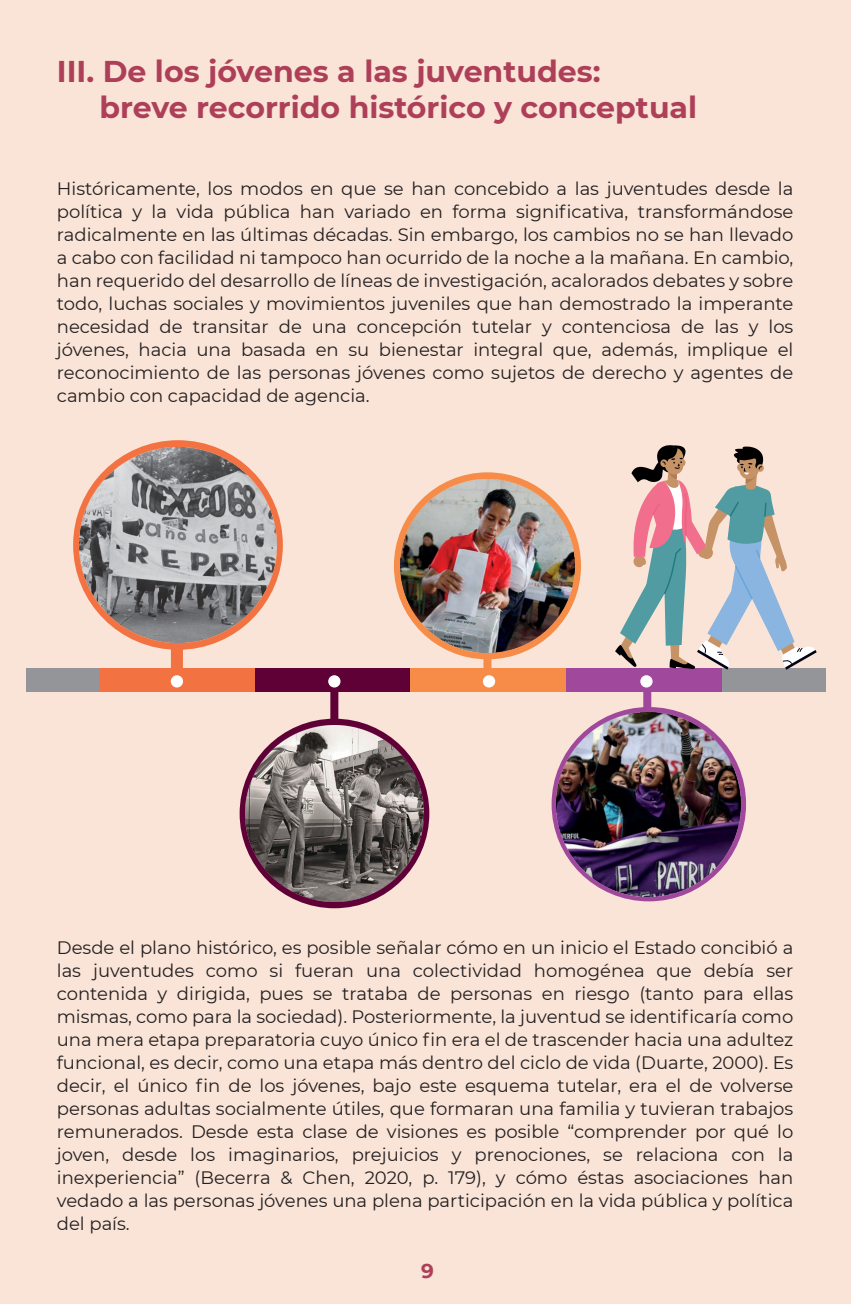
<style>
.page{position:relative;width:851px;height:1304px;background:#fff}
.page>*{position:absolute;margin:0;border:0;box-sizing:border-box;transform-origin:0 0}
.t1{font:700 30px/36px "Montserrat";color:#ae3f59}
.t2{font:700 20px "Montserrat";color:#ae3f59}
.t3{font:18px/23px "Montserrat";color:#231f20;text-align:justify}
</style>
<div class="page">
<div style="left:0;top:0;width:850px;height:1304px;background:#f9e4d7"></div>
<div style="left:26px;top:668px;width:799px;height:23px;background:#939598"></div>
<div style="left:100px;top:668px;width:155px;height:23px;background:#f37241"></div>
<div style="left:255px;top:668px;width:155px;height:23px;background:#5f0137"></div>
<div style="left:410px;top:668px;width:156px;height:23px;background:#f68c47"></div>
<div style="left:566px;top:668px;width:155px;height:23px;background:#a0489b"></div>
<div style="left:171px;top:675px;width:12px;height:12px;background:#fff;border-radius:50%"></div>
<div style="left:328px;top:675px;width:12px;height:12px;background:#fff;border-radius:50%"></div>
<div style="left:483px;top:675px;width:12px;height:12px;background:#fff;border-radius:50%"></div>
<div style="left:640px;top:675px;width:12px;height:12px;background:#fff;border-radius:50%"></div>
<div style="left:171px;top:626px;width:12px;height:47px;background:#f37241"></div>
<div style="left:643px;top:689px;width:8px;height:121px;background:#a0489b"></div>
<div style="left:483px;top:538px;width:8px;height:131px;background:#f68c47"></div>
<div style="left:330px;top:691px;width:8px;height:143px;background:#5f0137"></div>
<div style="left:73px;top:440px;width:210px;height:210px;background:#f37241;border-radius:50%"></div>
<img style="left:80px;top:447px;width:196px;height:196px">
<svg style="left:551px;top:707px;width:195px;height:194px"></svg>
<img style="left:557px;top:712px;width:183px;height:184px">
<div style="left:394px;top:472px;width:187px;height:187px;background:#f68c47;border-radius:50%"></div>
<img style="left:400px;top:479px;width:174px;height:173px">
<div style="left:239px;top:719px;width:190px;height:189px;background:#5f0137;border-radius:50%"></div>
<svg style="left:615px;top:445px;width:201px;height:225px"></svg>
<img style="left:246px;top:725px;width:177px;height:177px">
<h1 class="t1" style="left:99px;top:52px;width:599px;text-indent:-42px">III. De los jóvenes a las juventudes:<br>breve recorrido histórico y conceptual</h1>
<p class="t3" style="left:57px;top:177px;width:738px">Históricamente, los modos en que se han concebido a las juventudes desde la política y la vida pública han variado en forma significativa, transformándose radicalmente en las últimas décadas. Sin embargo, los cambios no se han llevado a cabo con facilidad ni tampoco han ocurrido de la noche a la mañana. En cambio, han requerido del desarrollo de líneas de investigación, acalorados debates y sobre todo, luchas sociales y movimientos juveniles que han demostrado la imperante necesidad de transitar de una concepción tutelar y contenciosa de las y los jóvenes, hacia una basada en su bienestar integral que, además, implique el reconocimiento de las personas jóvenes como sujetos de derecho y agentes de cambio con capacidad de agencia.</p>
<p class="t3" style="left:57px;top:936px;width:738px">Desde el plano histórico, es posible señalar cómo en un inicio el Estado concibió a las juventudes como si fueran una colectividad homogénea que debía ser contenida y dirigida, pues se trataba de personas en riesgo (tanto para ellas mismas, como para la sociedad). Posteriormente, la juventud se identificaría como una mera etapa preparatoria cuyo único fin era el de trascender hacia una adultez funcional, es decir, como una etapa más dentro del ciclo de vida (Duarte, 2000). Es decir, el único fin de los jóvenes, bajo este esquema tutelar, era el de volverse personas adultas socialmente útiles, que formaran una familia y tuvieran trabajos remunerados. Desde esta clase de visiones es posible “comprender por qué lo joven, desde los imaginarios, prejuicios y prenociones, se relaciona con la inexperiencia” (Becerra &amp; Chen, 2020, p. 179), y cómo éstas asociaciones han vedado a las personas jóvenes una plena participación en la vida pública y política del país.</p>
<p class="t2" style="left:421px;top:1256px;width:14px">9</p>
</div>
